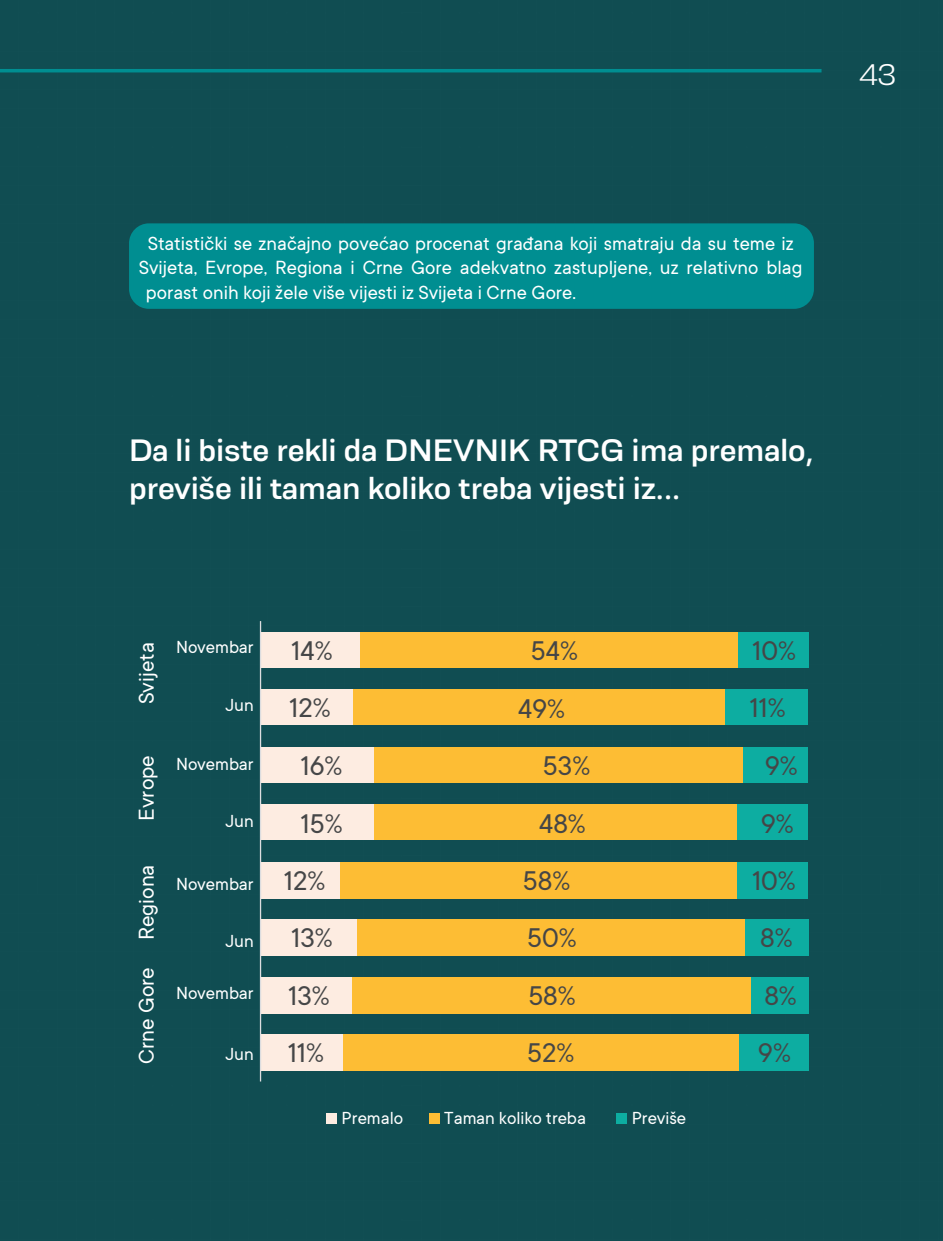
<style>
.page{position:relative;width:943px;height:1241px;background:#fff}
.page>*{position:absolute;margin:0;border:0;box-sizing:border-box;transform-origin:0 0}
.t1{font:32.55px/38px "Resolve";color:#fff}
.t2{font:300 31.5px "Resolve";color:#fff}
.t3{font:29.75px "TT Commons";color:#454647}
.t4{font:23.62px "TT Commons";color:#fff}
.t5{font:21px "TT Commons";color:#fff}
.t6{font:19.25px "TT Commons";color:#fff}
</style>
<div class="page">
<div style="left:0;top:0;width:943px;height:1240px;background:#104d52"></div>
<hr style="left:0;top:69px;width:821px;height:3px;background:#008e91">
<div style="left:260px;top:632px;width:100px;height:35px;background:#fdece1"></div>
<div style="left:260px;top:689px;width:93px;height:36px;background:#fdece1"></div>
<div style="left:260px;top:746px;width:114px;height:36px;background:#fdece1"></div>
<div style="left:260px;top:804px;width:114px;height:36px;background:#fdece1"></div>
<div style="left:260px;top:861px;width:80px;height:37px;background:#fdece1"></div>
<div style="left:260px;top:919px;width:97px;height:36px;background:#fdece1"></div>
<div style="left:260px;top:976px;width:92px;height:37px;background:#fdece1"></div>
<div style="left:260px;top:1034px;width:83px;height:36px;background:#fdece1"></div>
<div style="left:360px;top:632px;width:378px;height:35px;background:#fdbd34"></div>
<div style="left:353px;top:689px;width:372px;height:36px;background:#fdbd34"></div>
<div style="left:374px;top:746px;width:369px;height:36px;background:#fdbd34"></div>
<div style="left:374px;top:804px;width:363px;height:36px;background:#fdbd34"></div>
<div style="left:340px;top:861px;width:397px;height:37px;background:#fdbd34"></div>
<div style="left:357px;top:919px;width:388px;height:36px;background:#fdbd34"></div>
<div style="left:352px;top:976px;width:399px;height:37px;background:#fdbd34"></div>
<div style="left:343px;top:1034px;width:396px;height:36px;background:#fdbd34"></div>
<div style="left:738px;top:632px;width:70px;height:35px;background:#0dada1"></div>
<div style="left:725px;top:689px;width:83px;height:36px;background:#0dada1"></div>
<div style="left:743px;top:746px;width:65px;height:36px;background:#0dada1"></div>
<div style="left:737px;top:804px;width:71px;height:36px;background:#0dada1"></div>
<div style="left:737px;top:861px;width:71px;height:37px;background:#0dada1"></div>
<div style="left:745px;top:919px;width:63px;height:36px;background:#0dada1"></div>
<div style="left:751px;top:976px;width:57px;height:37px;background:#0dada1"></div>
<div style="left:739px;top:1034px;width:69px;height:36px;background:#0dada1"></div>
<hr style="left:260px;top:621px;width:1px;height:460px;background:#dcdddf">
<div style="left:326px;top:1112px;width:11px;height:11px;background:#fdece1"></div>
<div style="left:429px;top:1112px;width:10px;height:11px;background:#fdbd34"></div>
<div style="left:616px;top:1112px;width:11px;height:11px;background:#0dada1"></div>
<div style="left:129px;top:223px;width:685px;height:86px;background:#008e91;border-radius:20px"></div>
<h2 class="t2" style="left:859px;top:57px;width:38px">43</h2>
<p class="t5" style="left:148px;top:230px;width:647px">Statistički se značajno povećao procenat građana koji smatraju da su teme iz</p>
<p class="t5" style="left:139px;top:255px;width:665px">Svijeta, Evrope, Regiona i Crne Gore adekvatno zastupljene, uz relativno blag</p>
<p class="t5" style="left:146px;top:279px;width:431px">porast onih koji žele više vijesti iz Svijeta i Crne Gore.</p>
<h1 class="t1" style="left:129px;top:431px;width:686px">Da li biste rekli da DNEVNIK RTCG ima premalo, previše ili taman koliko treba vijesti iz...</h1>
<p class="t4" style="left:132px;top:704px;width:63px;rotate:-90deg">Svijeta</p>
<p class="t4" style="left:132px;top:820px;width:67px;rotate:-90deg">Evrope</p>
<p class="t4" style="left:132px;top:1063px;width:200px;rotate:-90deg">Crne Gore Regiona</p>
<p class="t6" style="left:176px;top:635px;width:79px">Novembar</p>
<p class="t6" style="left:225px;top:692px;width:30px">Jun</p>
<p class="t6" style="left:176px;top:751px;width:79px">Novembar</p>
<p class="t6" style="left:225px;top:809px;width:30px">Jun</p>
<p class="t6" style="left:176px;top:871px;width:79px">Novembar</p>
<p class="t6" style="left:225px;top:928px;width:30px">Jun</p>
<p class="t6" style="left:176px;top:981px;width:79px">Novembar</p>
<p class="t6" style="left:225px;top:1041px;width:30px">Jun</p>
<h3 class="t3" style="left:291px;top:631px;width:43px">14%</h3>
<h3 class="t3" style="left:531px;top:631px;width:49px">54%</h3>
<h3 class="t3" style="left:289px;top:688px;width:43px">12%</h3>
<h3 class="t3" style="left:518px;top:690px;width:48px">49%</h3>
<h3 class="t3" style="left:300px;top:747px;width:43px">16%</h3>
<h3 class="t3" style="left:543px;top:747px;width:49px">53%</h3>
<h3 class="t3" style="left:300px;top:804px;width:43px">15%</h3>
<h3 class="t3" style="left:539px;top:804px;width:48px">48%</h3>
<h3 class="t3" style="left:284px;top:862px;width:43px">12%</h3>
<h3 class="t3" style="left:523px;top:862px;width:49px">58%</h3>
<h3 class="t3" style="left:291px;top:919px;width:43px">13%</h3>
<h3 class="t3" style="left:527px;top:919px;width:51px">50%</h3>
<h3 class="t3" style="left:288px;top:976px;width:43px">13%</h3>
<h3 class="t3" style="left:528px;top:976px;width:49px">58%</h3>
<h3 class="t3" style="left:288px;top:1034px;width:38px">11%</h3>
<h3 class="t3" style="left:527px;top:1034px;width:49px">52%</h3>
<p class="t6" style="left:341px;top:1105px;width:63px">Premalo</p>
<p class="t6" style="left:444px;top:1105px;width:143px">Taman koliko treba</p>
<p class="t6" style="left:631px;top:1105px;width:56px">Previše</p>
<h3 class="t3" style="left:752px;top:632px;width:45px">10%</h3>
<h3 class="t3" style="left:749px;top:688px;width:38px">11%</h3>
<h3 class="t3" style="left:765px;top:747px;width:34px">9%</h3>
<h3 class="t3" style="left:761px;top:804px;width:34px">9%</h3>
<h3 class="t3" style="left:752px;top:862px;width:45px">10%</h3>
<h3 class="t3" style="left:760px;top:919px;width:34px">8%</h3>
<h3 class="t3" style="left:764px;top:976px;width:34px">8%</h3>
<h3 class="t3" style="left:758px;top:1034px;width:34px">9%</h3>
</div>
